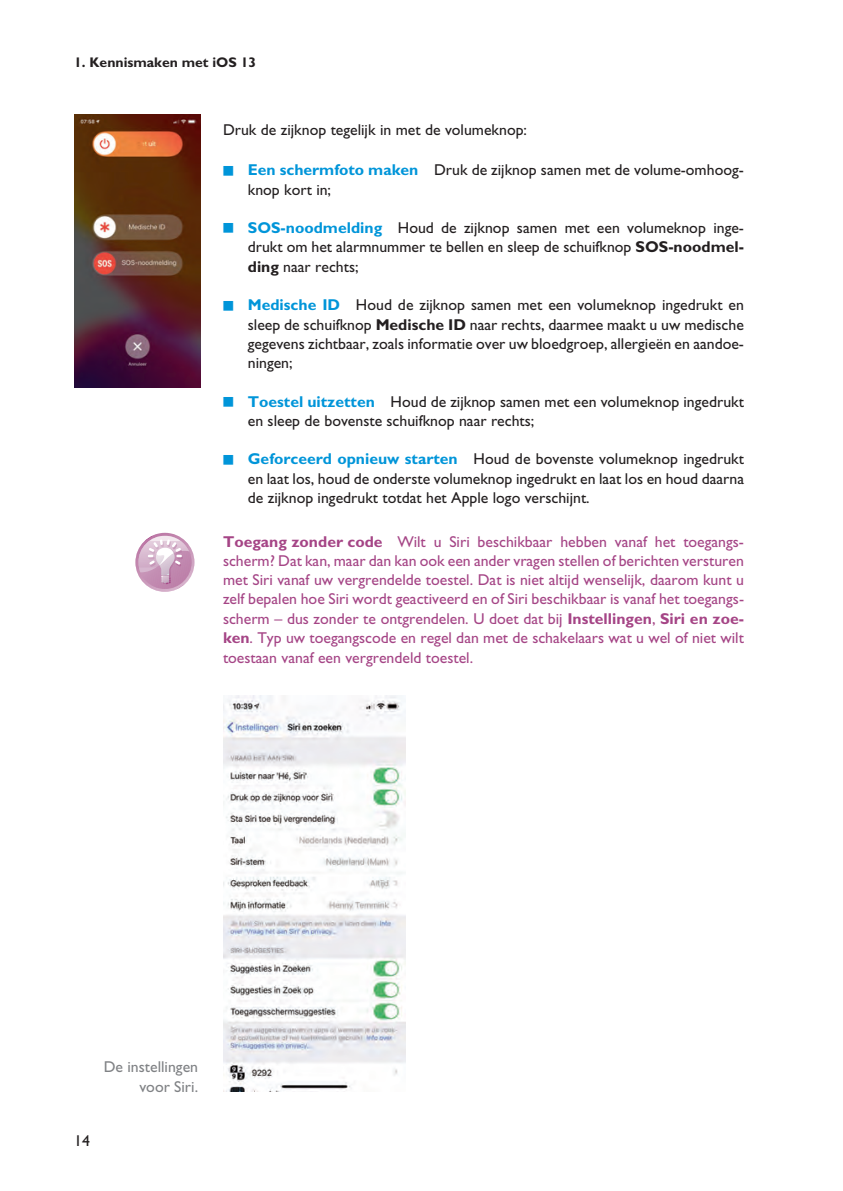
<style>
.page{position:relative;width:843px;height:1191px;background:#fff}
.page>*{position:absolute;margin:0;border:0;box-sizing:border-box;transform-origin:0 0}
.t1{font:15.75px/19.2px "Gill Sans";color:#231f20;text-align:justify}
.t2{font:15.75px/19.4px "Gill Sans";color:#a54586;text-align:justify}
.t3{font:15.75px/19.2px "Gill Sans";color:#808285;text-align:right}
.t4{font:700 14px "Gill Sans";color:#231f20}
.s1{color:#0095d9}
.s2{font-weight:700;color:#0095d9}
.s3{font-weight:700}
</style>
<div class="page">
<img style="left:74px;top:114px;width:126px;height:273px">
<img style="left:223px;top:695px;width:183px;height:396px">
<svg style="left:135px;top:533px;width:59px;height:59px"></svg>
<p class="t4" style="left:74px;top:57px;width:184px">1. Kennismaken met iOS 13</p>
<p class="t1" style="left:223px;top:122px;width:305px">Druk de zijknop tegelijk in met de volumeknop:</p>
<p class="t1" style="left:248px;top:162px;width:498px;text-indent:-25px"><span class="s1">■</span> <span class="s2">Een schermfoto maken</span> Druk de zijknop samen met de volume-omhoog&shy;knop kort in;</p>
<p class="t1" style="left:248px;top:220px;width:498px;text-indent:-25px"><span class="s1">■</span> <span class="s2">SOS-noodmelding</span> Houd de zijknop samen met een volumeknop inge&shy;drukt om het alarmnummer te bellen en sleep de schuifknop <span class="s3">SOS-noodmel&shy;ding</span> naar rechts;</p>
<p class="t1" style="left:248px;top:297px;width:498px;text-indent:-25px"><span class="s1">■</span> <span class="s2">Medische ID</span> Houd de zijknop samen met een volumeknop ingedrukt en sleep de schuifknop <span class="s3">Medische ID</span> naar rechts, daarmee maakt u uw medische gegevens zichtbaar, zoals informatie over uw bloedgroep, allergieën en aandoe&shy;ningen;</p>
<p class="t1" style="left:248px;top:393px;width:498px;text-indent:-25px"><span class="s1">■</span> <span class="s2">Toestel uitzetten</span> Houd de zijknop samen met een volumeknop ingedrukt en sleep de bovenste schuifknop naar rechts;</p>
<p class="t1" style="left:248px;top:451px;width:498px;text-indent:-25px"><span class="s1">■</span> <span class="s2">Geforceerd opnieuw starten</span> Houd de bovenste volumeknop ingedrukt en laat los, houd de onderste volumeknop ingedrukt en laat los en houd daarna de zijknop ingedrukt totdat het Apple logo verschijnt.</p>
<p class="t2" style="left:223px;top:533px;width:522px"><span class="s3">Toegang zonder code</span> Wilt u Siri beschikbaar hebben vanaf het toegangs&shy;scherm? Dat kan, maar dan kan ook een ander vragen stellen of berichten versturen met Siri vanaf uw vergrendelde toestel. Dat is niet altijd wenselijk, daarom kunt u zelf bepalen hoe Siri wordt geactiveerd en of Siri beschikbaar is vanaf het toegangs&shy;scherm – dus zonder te ontgrendelen. U doet dat bij <span class="s3">Instellingen</span>, <span class="s3">Siri en zoe&shy;ken</span>. Typ uw toegangscode en regel dan met de schakelaars wat u wel of niet wilt toestaan vanaf een vergrendeld toestel.</p>
<p class="t3" style="left:104px;top:1059px;width:96px">De instellingen voor Siri.</p>
<p class="t1" style="left:74px;top:1133px;width:17px">14</p>
</div>
